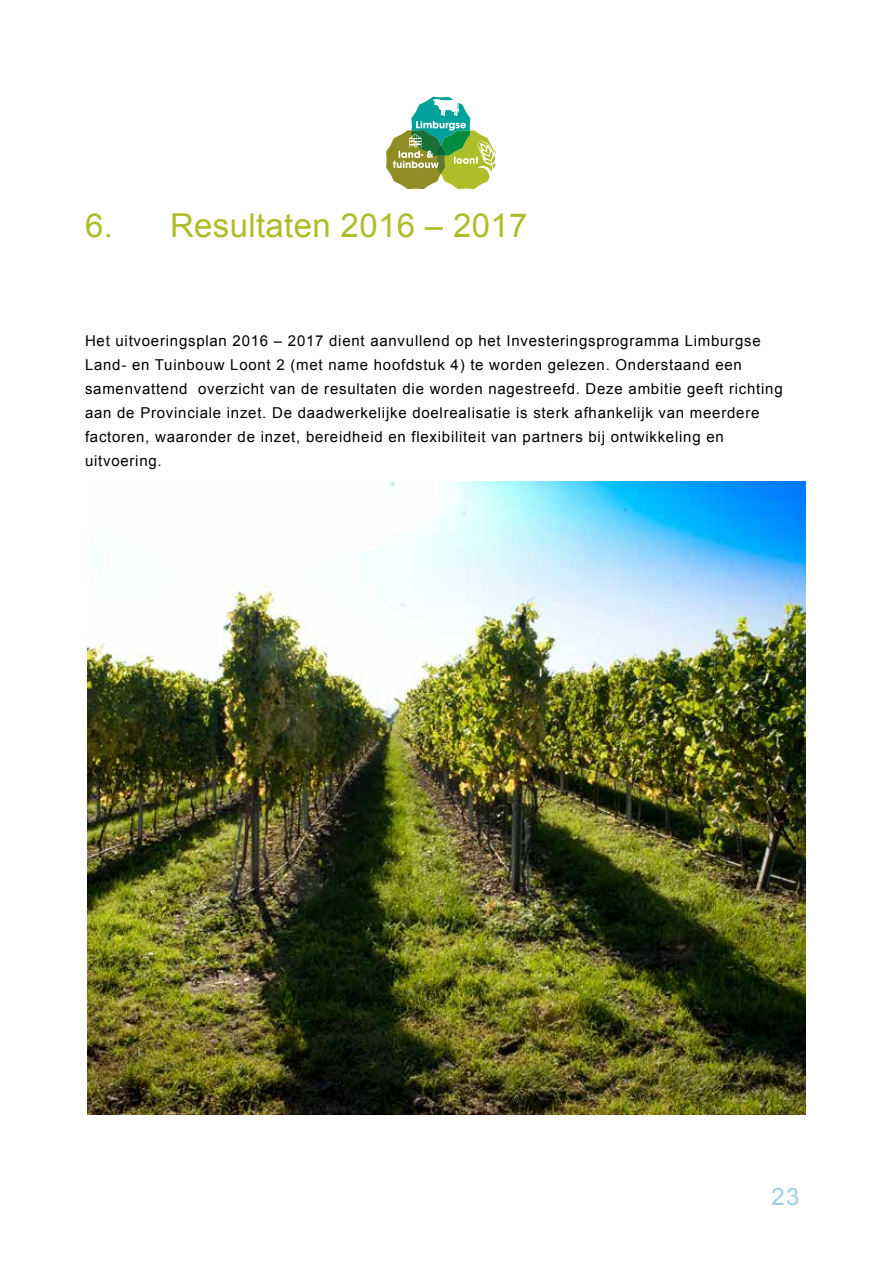
<style>
.page{position:relative;width:893px;height:1263px;background:#fff}
.page>*{position:absolute;margin:0;border:0;box-sizing:border-box;transform-origin:0 0}
.t1{font:33px "Arial";letter-spacing:.01em;color:#aebe28}
.t2{font:24px "Arial";color:#9cd0e5}
.t3{font:15px/24px "Arial";letter-spacing:.05em;color:#000}
</style>
<div class="page">
<svg style="left:386px;top:97px;width:110px;height:92px"></svg>
<img style="left:87px;top:481px;width:719px;height:633px">
<h1 class="t1" style="left:85px;top:203px;width:444px">6. Resultaten 2016 – 2017</h1>
<p class="t3" style="left:85px;top:329px;width:699px">Het uitvoeringsplan 2016 – 2017 dient aanvullend op het Investeringsprogramma Limburgse Land- en Tuinbouw Loont 2 (met name hoofdstuk 4) te worden gelezen. Onderstaand een samenvattend overzicht van de resultaten die worden nagestreefd. Deze ambitie geeft richting aan de Provinciale inzet. De daadwerkelijke doelrealisatie is sterk afhankelijk van meerdere factoren, waaronder de inzet, bereidheid en flexibiliteit van partners bij ontwikkeling en uitvoering.</p>
<h2 class="t2" style="left:771px;top:1181px;width:29px">23</h2>
</div>
